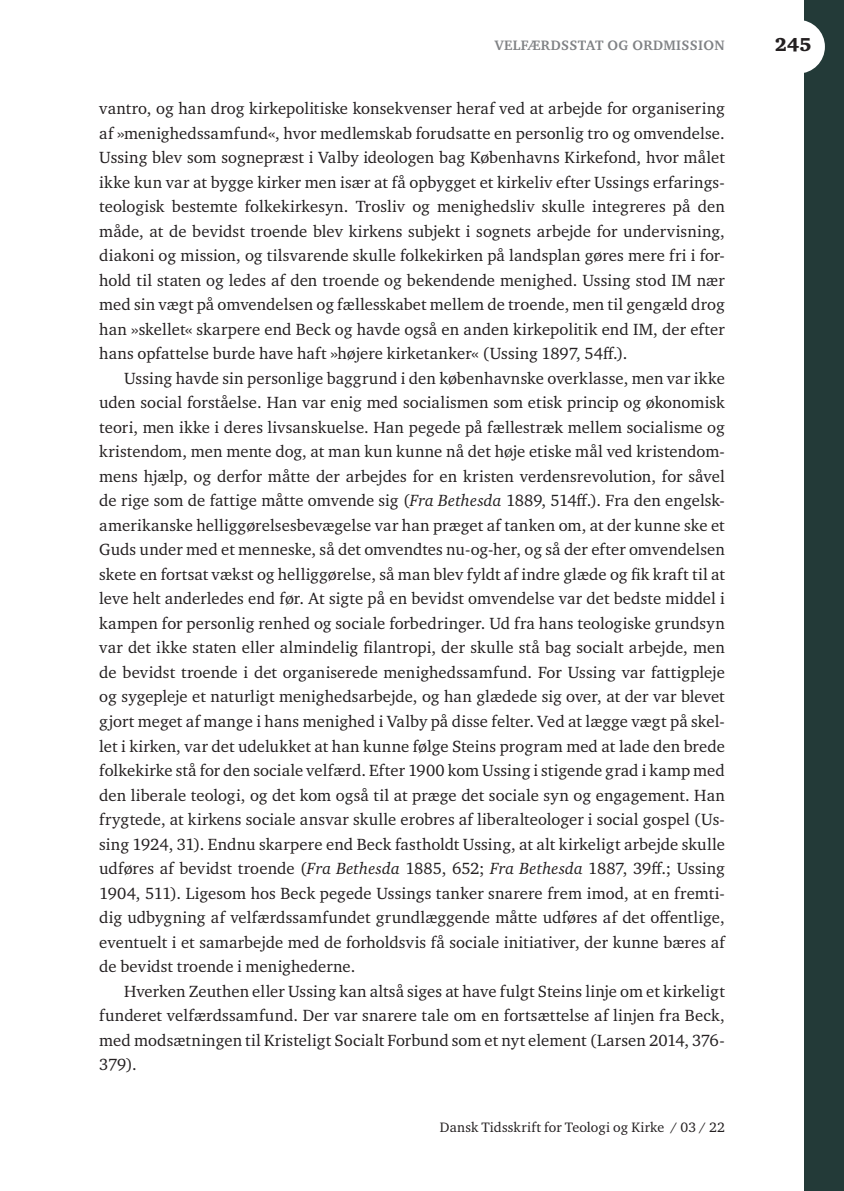
<style>
.page{position:relative;width:844px;height:1191px;background:#fff}
.page>*{position:absolute;margin:0;border:0;box-sizing:border-box;transform-origin:0 0}
.t1{font:900 19.25px "Charter ITC Std";color:#231f20}
.t2{font:16.62px/24.5px "Charter ITC Std";letter-spacing:.005em;color:#231f20;text-align:justify}
.t3{font:14px "Charter ITC Std";letter-spacing:.01em;color:#231f20}
.t4{font:700 14px "Charter ITC Std";letter-spacing:.025em;color:#808285}
.s1{font-style:italic}
</style>
<div class="page">
<div style="left:804px;top:0;width:39px;height:1191px;background:#233a38"></div>
<div style="left:771px;top:20px;width:53px;height:54px;background:#fff;border-radius:50%"></div>
<p class="t4" style="left:494px;top:37px;width:231px">VELFÆRDSSTAT OG ORDMISSION</p>
<p class="t2" style="left:99px;top:96px;width:627px">vantro, og han drog kirkepolitiske konsekvenser heraf ved at arbejde for organisering af »menighedssamfund«, hvor medlemskab forudsatte en personlig tro og omvendelse.<br>Ussing blev som sognepræst i Valby ideologen bag Københavns Kirkefond, hvor målet ikke kun var at bygge kirker men især at få opbygget et kirkeliv efter Ussings erfarings&shy;teologisk bestemte folkekirkesyn. Trosliv og menighedsliv skulle integreres på den måde, at de bevidst troende blev kirkens subjekt i sognets arbejde for undervisning, diakoni og mission, og tilsvarende skulle folkekirken på landsplan gøres mere fri i for&shy;hold til staten og ledes af den troende og bekendende menighed. Ussing stod IM nær med sin vægt på omvendelsen og fællesskabet mellem de troende, men til gengæld drog han »skellet« skarpere end Beck og havde også en anden kirkepolitik end IM, der efter hans opfattelse burde have haft »højere kirketanker« (Ussing 1897, 54ff.).</p>
<p class="t2" style="left:99px;top:365px;width:627px;text-indent:25px">Ussing havde sin personlige baggrund i den københavnske overklasse, men var ikke uden social forståelse. Han var enig med socialismen som etisk princip og økonomisk teori, men ikke i deres livsanskuelse. Han pegede på fællestræk mellem socialisme og kristendom, men mente dog, at man kun kunne nå det høje etiske mål ved kristendom&shy;mens hjælp, og derfor måtte der arbejdes for en kristen verdensrevolution, for såvel de rige som de fattige måtte omvende sig (<span class="s1">Fra Bethesda</span> 1889, 514ff.). Fra den engelsk&shy;amerikanske helliggørelsesbevægelse var han præget af tanken om, at der kunne ske et Guds under med et menneske, så det omvendtes nu-og-her, og så der efter omvendelsen skete en fortsat vækst og helliggørelse, så man blev fyldt af indre glæde og fik kraft til at leve helt anderledes end før. At sigte på en bevidst omvendelse var det bedste middel i kampen for personlig renhed og sociale forbedringer. Ud fra hans teologiske grundsyn var det ikke staten eller almindelig filantropi, der skulle stå bag socialt arbejde, men de bevidst troende i det organiserede menighedssamfund. For Ussing var fattigpleje og sygepleje et naturligt menighedsarbejde, og han glædede sig over, at der var blevet gjort meget af mange i hans menighed i Valby på disse felter. Ved at lægge vægt på skel&shy;let i kirken, var det udelukket at han kunne følge Steins program med at lade den brede folkekirke stå for den sociale velfærd. Efter 1900 kom Ussing i stigende grad i kamp med den liberale teologi, og det kom også til at præge det sociale syn og engagement. Han frygtede, at kirkens sociale ansvar skulle erobres af liberalteologer i social gospel (Us&shy;sing 1924, 31). Endnu skarpere end Beck fastholdt Ussing, at alt kirkeligt arbejde skulle udføres af bevidst troende (<span class="s1">Fra Bethesda</span> 1885, 652; <span class="s1">Fra Bethesda</span> 1887, 39ff.; Ussing 1904, 511). Ligesom hos Beck pegede Ussings tanker snarere frem imod, at en fremti&shy;dig udbygning af velfærdssamfundet grundlæggende måtte udføres af det offentlige, eventuelt i et samarbejde med de forholdsvis få sociale initiativer, der kunne bæres af de bevidst troende i menighederne.</p>
<p class="t2" style="left:99px;top:978px;width:627px;text-indent:25px">Hverken Zeuthen eller Ussing kan altså siges at have fulgt Steins linje om et kirkeligt funderet velfærdssamfund. Der var snarere tale om en fortsættelse af linjen fra Beck, med modsætningen til Kristeligt Socialt Forbund som et nyt element (Larsen 2014, 376- 379).</p>
<p class="t3" style="left:440px;top:1118px;width:286px">Dansk Tidsskrift for Teologi og Kirke / 03 / 22</p>
<p class="t1" style="left:774px;top:33px;width:38px">245</p>
</div>
